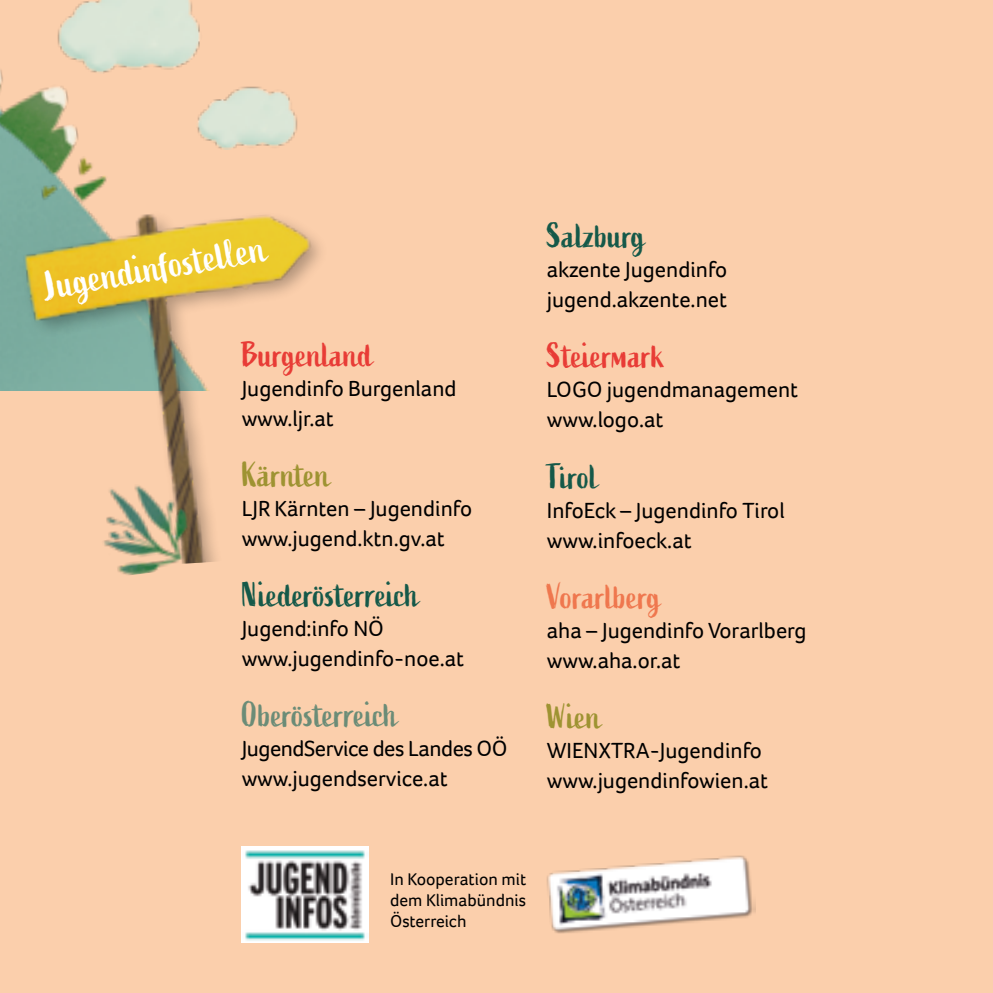
<style>
.page{position:relative;width:993px;height:993px;background:#fff}
.page>*{position:absolute;margin:0;border:0;box-sizing:border-box;transform-origin:0 0}
.t1{font:40px "Active";color:#fff}
.t2{font:35px "Active";color:#155949}
.t3{font:35px "Active";color:#e83c36}
.t4{font:35px "Active";color:#6b8c77}
.t5{font:35px "Active";color:#9e9332}
.t6{font:35px "Active";letter-spacing:-.005em;color:#ef774e}
.t7{font:22.5px/30px "Foco";color:#000}
.t8{font:22.5px/30px "Foco";letter-spacing:-.02em;color:#000}
.t9{font:17.5px/21px "Foco";color:#000;text-align:justify}
</style>
<div class="page">
<div style="left:0;top:0;width:992px;height:992px;background:#fbcfac"></div>
<img style="left:0;top:68px;width:108px;height:150px">
<img style="left:56px;top:0;width:146px;height:74px">
<img style="left:197px;top:86px;width:101px;height:63px">
<img style="left:4px;top:190px;width:316px;height:372px">
<img style="left:87px;top:468px;width:120px;height:107px">
<img style="left:241px;top:846px;width:127px;height:96px">
<img style="left:547px;top:855px;width:208px;height:78px">
<h1 class="t1" style="left:41px;top:263px;width:226px;rotate:-10deg">Jugendinfostell en</h1>
<h2 class="t3" style="left:241px;top:334px;width:133px">Burgenland</h2>
<p class="t7" style="left:241px;top:373px;width:216px">Jugendinfo Burgenland www.ljr.at</p>
<h2 class="t5" style="left:241px;top:454px;width:90px">Kärnten</h2>
<p class="t7" style="left:241px;top:493px;width:232px">LJR Kärnten – Jugendinfo www.jugend.ktn.gv.at</p>
<h2 class="t2" style="left:241px;top:574px;width:179px">Niederösterreich</h2>
<p class="t7" style="left:241px;top:613px;width:224px">Jugend:info NÖ www.jugendinfo-noe.at</p>
<h2 class="t4" style="left:241px;top:694px;width:157px">Oberösterreich</h2>
<p class="t8" style="left:241px;top:733px;width:267px">JugendService des Landes OÖ www.jugendservice.at</p>
<h2 class="t2" style="left:546px;top:216px;width:100px">Salzburg</h2>
<p class="t7" style="left:546px;top:254px;width:182px">akzente Jugendinfo jugend.akzente.net</p>
<h2 class="t3" style="left:546px;top:336px;width:119px">Steiermark</h2>
<p class="t7" style="left:546px;top:374px;width:253px">LOGO jugendmanagement www.logo.at</p>
<h2 class="t2" style="left:546px;top:456px;width:53px">Tirol</h2>
<p class="t7" style="left:546px;top:494px;width:239px">InfoEck – Jugendinfo Tirol www.infoeck.at</p>
<h2 class="t6" style="left:546px;top:576px;width:116px">Vorarlberg</h2>
<p class="t7" style="left:546px;top:614px;width:261px">aha – Jugendinfo Vorarlberg www.aha.or.at</p>
<h2 class="t5" style="left:546px;top:696px;width:56px">Wien</h2>
<p class="t7" style="left:546px;top:734px;width:223px">WIENXTRA-Jugendinfo www.jugendinfowien.at</p>
<p class="t9" style="left:390px;top:868px;width:138px">In Kooperation mit dem Klimabündnis Österreich</p>
</div>
